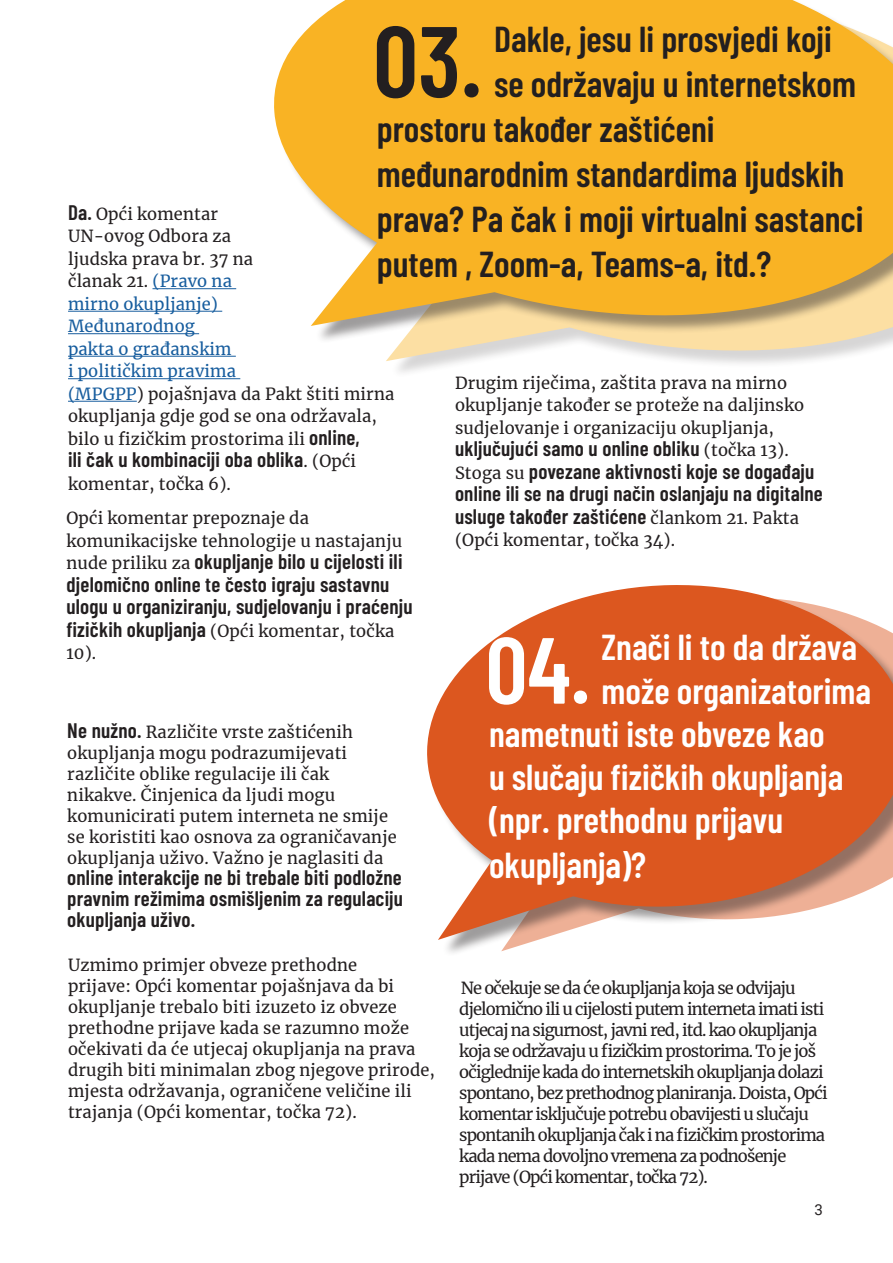
<style>
.page{position:relative;width:893px;height:1263px;background:#fff}
.page>*{position:absolute;margin:0;border:0;box-sizing:border-box;transform-origin:0 0}
.t1{font:600 100.35px "Barlow Condensed";color:#231f20}
.t2{font:600 93.6px "Barlow Condensed";color:#fff}
.t3{font:600 36px "Barlow Condensed";color:#231f20}
.t4{font:600 36px "Barlow Condensed";color:#fff}
.t5{font:600 21px/22.5px "Barlow Condensed";letter-spacing:.01em;color:#231f20}
.t6{font:16.5px/22.5px "Merriweather";letter-spacing:.01em;color:#231f20}
.t7{font:16.5px/21px "Merriweather";letter-spacing:-.05em;color:#231f20}
.t8{font:15px "Roboto";color:#231f20}
.s1{font-family:"Barlow Condensed";font-weight:600;font-size:21px}
.s2{color:#175d9e}
.s3{font-family:"Merriweather";font-weight:400;font-size:16.5px}
</style>
<div class="page">
<svg style="left:386px;top:344px;width:504px;height:17px"></svg>
<div style="left:429px;top:587px;width:464px;height:370px;background:#231f20;opacity:.44"></div>
<svg style="left:427px;top:585px;width:466px;height:355px;fill:#dc571f"></svg>
<div style="left:276px;top:0;width:617px;height:344px;background:#231f20;opacity:.44"></div>
<svg style="left:274px;top:0;width:619px;height:326px;background:#f6b83b"></svg>
<hr style="left:152px;top:288px;width:84px;height:1px;background:#175d9e">
<hr style="left:68px;top:311px;width:154px;height:1px;background:#175d9e">
<hr style="left:68px;top:333px;width:131px;height:1px;background:#175d9e">
<hr style="left:68px;top:356px;width:168px;height:1px;background:#175d9e">
<hr style="left:68px;top:378px;width:172px;height:1px;background:#175d9e">
<hr style="left:68px;top:401px;width:69px;height:1px;background:#175d9e">
<p class="t1" style="left:373px;top:-10px;width:111px">03.</p>
<p class="t3" style="left:494px;top:14px;width:339px">Dakle, jesu li prosvjedi koji</p>
<p class="t3" style="left:494px;top:59px;width:363px">se održavaju u internetskom</p>
<p class="t3" style="left:377px;top:104px;width:339px">prostoru također zaštićeni</p>
<p class="t3" style="left:377px;top:149px;width:469px">međunarodnim standardima ljudskih</p>
<p class="t3" style="left:377px;top:194px;width:488px">prava? Pa čak i moji virtualni sastanci</p>
<p class="t3" style="left:377px;top:239px;width:396px">putem , Zoom-a, Teams-a, itd.?</p>
<p class="t6" style="left:68px;top:202px;width:328px"><span class="s1">Da.</span> Opći komentar<br>UN-ovog Odbora za<br>ljudska prava br. 37 na<br>članak 21. <span class="s2">(Pravo na<br>mirno okupljanje)<br>Međunarodnog<br>pakta o građanskim<br>i političkim pravima<br>(MPGPP</span>) pojašnjava da Pakt štiti mirna okupljanja gdje god se ona održavala, bilo u fizičkim prostorima ili <span class="s1">online,</span></p>
<p class="t5" style="left:68px;top:447px;width:290px">ili čak u kombinaciji oba oblika<span class="s3">. (Opći</span></p>
<p class="t6" style="left:68px;top:472px;width:164px">komentar, točka 6).</p>
<p class="t6" style="left:455px;top:371px;width:351px">Drugim riječima, zaštita prava na mirno okupljanje također se proteže na daljinsko sudjelovanje i organizaciju okupljanja,</p>
<p class="t5" style="left:455px;top:436px;width:369px">uključujući samo u online obliku <span class="s3">(točka 13).<br>Stoga su</span> povezane aktivnosti koje se događaju online ili se na drugi način oslanjaju na digitalne usluge također zaštićene <span class="s3">člankom 21. Pakta</span></p>
<p class="t6" style="left:455px;top:528px;width:222px">(Opći komentar, točka 34).</p>
<p class="t6" style="left:67px;top:507px;width:337px">Opći komentar prepoznaje da komunikacijske tehnologije u nastajanju</p>
<p class="t5" style="left:67px;top:549px;width:348px"><span class="s3">nude priliku za</span> okupljanje bilo u cijelosti ili djelomično online te često igraju sastavnu ulogu u organiziranju, sudjelovanju i praćenju</p>
<p class="t6" style="left:67px;top:619px;width:329px"><span class="s1">fizičkih okupljanja</span> (Opći komentar, točka<br>10).</p>
<p class="t2" style="left:485px;top:603px;width:106px">04.</p>
<p class="t4" style="left:602px;top:622px;width:257px">Znači li to da država</p>
<p class="t4" style="left:602px;top:665px;width:271px">može organizatorima</p>
<p class="t4" style="left:489px;top:708px;width:337px">nametnuti iste obveze kao</p>
<p class="t4" style="left:489px;top:751px;width:356px">u slučaju fizičkih okupljanja</p>
<p class="t4" style="left:489px;top:795px;width:296px">(npr. prethodnu prijavu</p>
<p class="t4" style="left:489px;top:840px;width:159px">okupljanja)?</p>
<p class="t6" style="left:67px;top:721px;width:331px;line-height:21px"><span class="s1">Ne nužno.</span> Različite vrste zaštićenih okupljanja mogu podrazumijevati različite oblike regulacije ili čak nikakve. Činjenica da ljudi mogu komunicirati putem interneta ne smije se koristiti kao osnova za ograničavanje okupljanja uživo. Važno je naglasiti da</p>
<p class="t5" style="left:67px;top:866px;width:337px;line-height:21px;text-align:justify">online interakcije ne bi trebale biti podložne pravnim režimima osmišljenim za regulaciju okupljanja uživo.</p>
<p class="t6" style="left:68px;top:953px;width:369px;line-height:21px">Uzmimo primjer obveze prethodne<br>prijave: Opći komentar pojašnjava da bi okupljanje trebalo biti izuzeto iz obveze prethodne prijave kada se razumno može očekivati da će utjecaj okupljanja na prava drugih biti minimalan zbog njegove prirode, mjesta održavanja, ograničene veličine ili trajanja (Opći komentar, točka 72).</p>
<p class="t7" style="left:459px;top:977px;width:370px">Ne očekuje se da će okupljanja koja se odvijaju djelomično ili u cijelosti putem interneta imati isti utjecaj na sigurnost, javni red, itd. kao okupljanja koja se održavaju u fizičkim prostorima. To je još očiglednije kada do internetskih okupljanja dolazi spontano, bez prethodnog planiranja. Doista, Opći komentar isključuje potrebu obavijesti u slučaju spontanih okupljanja čak i na fizičkim prostorima kada nema dovoljno vremena za podnošenje prijave (Opći komentar, točka 72).</p>
<p class="t8" style="left:814px;top:1199px;width:10px">3</p>
</div>
